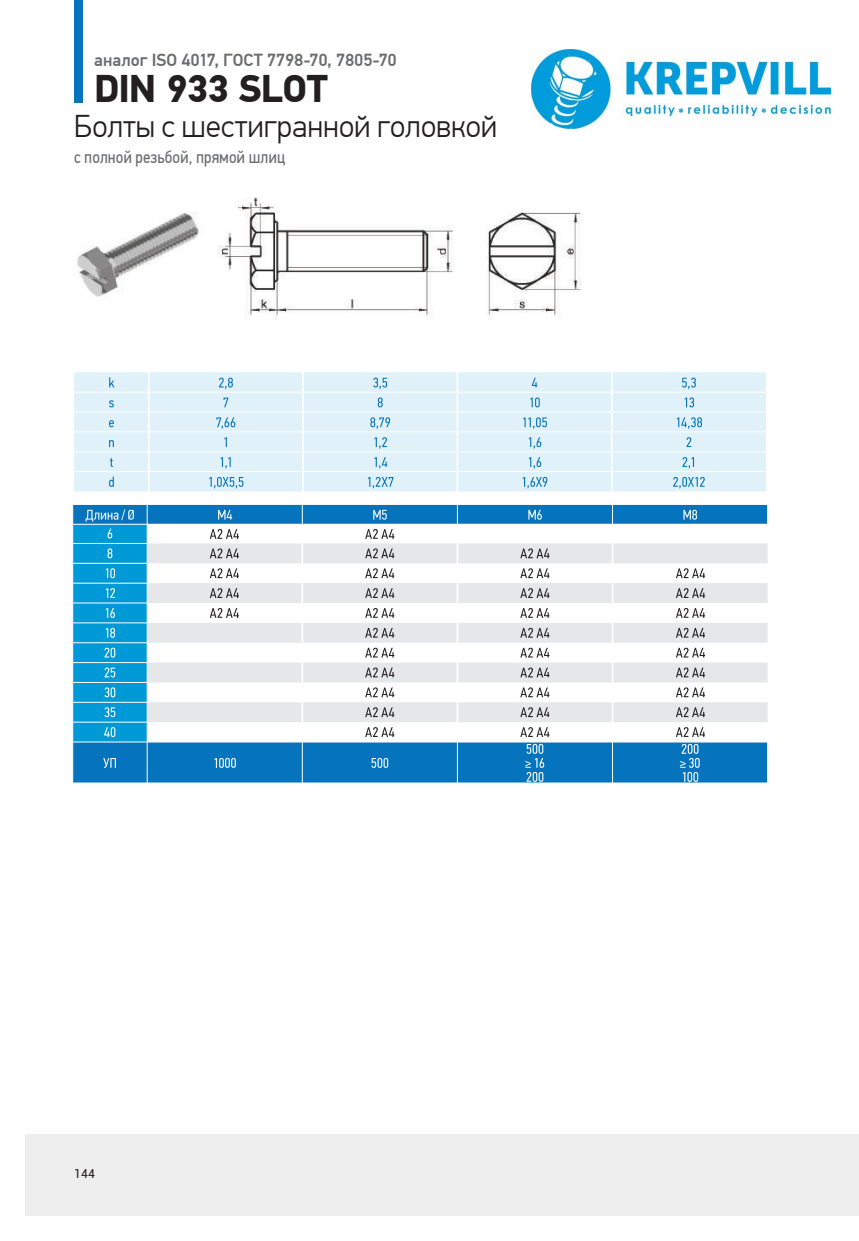
<style>
.page{position:relative;width:859px;height:1241px;background:#fff}
.page>*{position:absolute;margin:0;border:0;box-sizing:border-box;transform-origin:0 0}
.t1{font:700 38.5px "PF Din Text Pro";letter-spacing:-.02em;color:#231f20}
.t2{font:300 31.5px "PF Din Text Pro";letter-spacing:-.005em;color:#231f20}
.t3{font:500 17.5px "PF Din Text Pro";color:#6c6d70}
.t4{font:17.5px "PF Din Text Cond Pro";color:#6c6d70}
.t5{font:12.25px "Roboto";color:#231f20}
</style>
<div class="page">
<div style="left:25px;top:1134px;width:794px;height:81px;background:#eeeeef"></div>
<div style="left:819px;top:1134px;width:39px;height:81px;background:#eeeeef"></div>
<div style="left:74px;top:0;width:8px;height:102px;background:#0574bc"></div>
<img style="left:76px;top:197px;width:506px;height:122px">
<div style="left:73px;top:505px;width:694px;height:277px;background:#0574bc"></div>
<svg style="left:148px;top:525px;width:619px;height:216px"></svg>
<svg style="left:148px;top:543px;width:619px;height:179px;fill:#e6e7e9"></svg>
<hr style="left:72px;top:524px;width:695px;height:1px;background:#fff">
<hr style="left:72px;top:741px;width:695px;height:1px;background:#fff">
<hr style="left:301px;top:543px;width:2px;height:20px;background:#fff">
<hr style="left:611px;top:543px;width:2px;height:20px;background:#fff">
<hr style="left:301px;top:563px;width:2px;height:20px;background:#fff">
<hr style="left:611px;top:563px;width:2px;height:20px;background:#fff">
<hr style="left:301px;top:583px;width:2px;height:20px;background:#fff">
<hr style="left:611px;top:583px;width:2px;height:20px;background:#fff">
<svg style="left:301px;top:603px;width:2px;height:19px"></svg>
<svg style="left:611px;top:603px;width:2px;height:19px"></svg>
<hr style="left:301px;top:622px;width:2px;height:20px;background:#fff">
<hr style="left:611px;top:622px;width:2px;height:20px;background:#fff">
<hr style="left:301px;top:642px;width:2px;height:20px;background:#fff">
<hr style="left:611px;top:642px;width:2px;height:20px;background:#fff">
<hr style="left:301px;top:662px;width:2px;height:20px;background:#fff">
<hr style="left:611px;top:662px;width:2px;height:20px;background:#fff">
<hr style="left:301px;top:682px;width:2px;height:20px;background:#fff">
<hr style="left:611px;top:682px;width:2px;height:20px;background:#fff">
<hr style="left:301px;top:702px;width:2px;height:20px;background:#fff">
<hr style="left:611px;top:702px;width:2px;height:20px;background:#fff">
<svg style="left:301px;top:722px;width:2px;height:19px"></svg>
<svg style="left:611px;top:722px;width:2px;height:19px"></svg>
<hr style="left:456px;top:543px;width:2px;height:20px;background:#fff">
<hr style="left:456px;top:563px;width:2px;height:20px;background:#fff">
<hr style="left:456px;top:583px;width:2px;height:20px;background:#fff">
<svg style="left:456px;top:603px;width:2px;height:19px"></svg>
<hr style="left:456px;top:622px;width:2px;height:20px;background:#fff">
<hr style="left:456px;top:642px;width:2px;height:20px;background:#fff">
<hr style="left:456px;top:662px;width:2px;height:20px;background:#fff">
<hr style="left:456px;top:682px;width:2px;height:20px;background:#fff">
<hr style="left:456px;top:702px;width:2px;height:20px;background:#fff">
<svg style="left:456px;top:722px;width:2px;height:19px"></svg>
<svg style="left:301px;top:504px;width:2px;height:39px"></svg>
<svg style="left:456px;top:504px;width:2px;height:39px"></svg>
<svg style="left:611px;top:504px;width:2px;height:39px"></svg>
<svg style="left:767px;top:504px;width:1px;height:20px"></svg>
<hr style="left:147px;top:742px;width:1px;height:40px;background:#fff">
<hr style="left:302px;top:742px;width:1px;height:40px;background:#fff">
<hr style="left:457px;top:742px;width:1px;height:40px;background:#fff">
<hr style="left:612px;top:742px;width:1px;height:40px;background:#fff">
<svg style="left:218px;top:509px;width:14px;height:10px"></svg>
<svg style="left:373px;top:509px;width:13px;height:10px"></svg>
<svg style="left:528px;top:509px;width:13px;height:10px"></svg>
<svg style="left:683px;top:509px;width:13px;height:10px"></svg>
<svg style="left:210px;top:529px;width:29px;height:9px"></svg>
<svg style="left:365px;top:529px;width:29px;height:9px"></svg>
<svg style="left:210px;top:548px;width:29px;height:10px"></svg>
<svg style="left:365px;top:548px;width:29px;height:10px"></svg>
<svg style="left:520px;top:548px;width:29px;height:10px"></svg>
<svg style="left:210px;top:568px;width:29px;height:10px"></svg>
<svg style="left:365px;top:568px;width:29px;height:10px"></svg>
<svg style="left:520px;top:568px;width:29px;height:10px"></svg>
<svg style="left:675px;top:568px;width:29px;height:10px"></svg>
<svg style="left:210px;top:588px;width:29px;height:10px"></svg>
<svg style="left:365px;top:588px;width:29px;height:10px"></svg>
<svg style="left:520px;top:588px;width:29px;height:10px"></svg>
<svg style="left:675px;top:588px;width:29px;height:10px"></svg>
<svg style="left:210px;top:608px;width:29px;height:9px"></svg>
<svg style="left:365px;top:608px;width:29px;height:9px"></svg>
<svg style="left:520px;top:608px;width:29px;height:9px"></svg>
<svg style="left:675px;top:608px;width:29px;height:9px"></svg>
<svg style="left:365px;top:627px;width:29px;height:10px"></svg>
<svg style="left:520px;top:627px;width:29px;height:10px"></svg>
<svg style="left:675px;top:627px;width:29px;height:10px"></svg>
<svg style="left:365px;top:647px;width:29px;height:10px"></svg>
<svg style="left:520px;top:647px;width:29px;height:10px"></svg>
<svg style="left:675px;top:647px;width:29px;height:10px"></svg>
<svg style="left:365px;top:667px;width:29px;height:10px"></svg>
<svg style="left:520px;top:667px;width:29px;height:10px"></svg>
<svg style="left:675px;top:667px;width:29px;height:10px"></svg>
<svg style="left:365px;top:687px;width:29px;height:10px"></svg>
<svg style="left:520px;top:687px;width:29px;height:10px"></svg>
<svg style="left:675px;top:687px;width:29px;height:10px"></svg>
<svg style="left:365px;top:707px;width:29px;height:10px"></svg>
<svg style="left:520px;top:707px;width:29px;height:10px"></svg>
<svg style="left:675px;top:707px;width:29px;height:10px"></svg>
<svg style="left:72px;top:504px;width:76px;height:238px"></svg>
<svg style="left:365px;top:727px;width:29px;height:9px"></svg>
<svg style="left:520px;top:727px;width:29px;height:9px"></svg>
<svg style="left:675px;top:727px;width:29px;height:9px"></svg>
<svg style="left:103px;top:758px;width:13px;height:9px"></svg>
<svg style="left:214px;top:757px;width:22px;height:10px"></svg>
<svg style="left:371px;top:757px;width:17px;height:10px"></svg>
<svg style="left:525px;top:743px;width:19px;height:38px"></svg>
<svg style="left:679px;top:743px;width:20px;height:38px"></svg>
<div style="left:74px;top:372px;width:691px;height:119px;background:#e0f1fa"></div>
<svg style="left:148px;top:372px;width:1px;height:119px"></svg>
<svg style="left:456px;top:372px;width:2px;height:119px"></svg>
<svg style="left:302px;top:372px;width:2px;height:119px"></svg>
<svg style="left:610px;top:372px;width:2px;height:119px"></svg>
<hr style="left:74px;top:391px;width:691px;height:1px;background:#fff">
<hr style="left:74px;top:411px;width:691px;height:1px;background:#fff">
<hr style="left:74px;top:431px;width:691px;height:1px;background:#fff">
<hr style="left:74px;top:451px;width:691px;height:1px;background:#fff">
<hr style="left:74px;top:471px;width:691px;height:1px;background:#fff">
<svg style="left:681px;top:377px;width:14px;height:12px"></svg>
<svg style="left:531px;top:377px;width:6px;height:10px"></svg>
<svg style="left:373px;top:377px;width:14px;height:12px"></svg>
<svg style="left:219px;top:377px;width:14px;height:12px"></svg>
<svg style="left:109px;top:377px;width:5px;height:10px"></svg>
<svg style="left:684px;top:397px;width:9px;height:10px"></svg>
<svg style="left:530px;top:397px;width:9px;height:10px"></svg>
<svg style="left:377px;top:397px;width:5px;height:10px"></svg>
<svg style="left:223px;top:397px;width:5px;height:10px"></svg>
<svg style="left:109px;top:400px;width:5px;height:7px"></svg>
<svg style="left:109px;top:420px;width:5px;height:7px"></svg>
<svg style="left:216px;top:417px;width:19px;height:12px"></svg>
<svg style="left:370px;top:417px;width:20px;height:12px"></svg>
<svg style="left:523px;top:417px;width:23px;height:12px"></svg>
<svg style="left:676px;top:417px;width:25px;height:12px"></svg>
<svg style="left:686px;top:437px;width:5px;height:10px"></svg>
<svg style="left:528px;top:437px;width:13px;height:11px"></svg>
<svg style="left:374px;top:437px;width:13px;height:11px"></svg>
<svg style="left:224px;top:437px;width:3px;height:10px"></svg>
<svg style="left:109px;top:440px;width:5px;height:7px"></svg>
<svg style="left:110px;top:458px;width:3px;height:9px"></svg>
<svg style="left:220px;top:457px;width:11px;height:11px"></svg>
<svg style="left:374px;top:457px;width:13px;height:11px"></svg>
<svg style="left:528px;top:457px;width:13px;height:11px"></svg>
<svg style="left:682px;top:457px;width:11px;height:11px"></svg>
<svg style="left:109px;top:476px;width:5px;height:11px"></svg>
<svg style="left:209px;top:477px;width:34px;height:11px"></svg>
<svg style="left:368px;top:477px;width:25px;height:11px"></svg>
<svg style="left:522px;top:477px;width:25px;height:11px"></svg>
<svg style="left:673px;top:477px;width:31px;height:11px"></svg>
<img style="left:531px;top:49px;width:299px;height:79px">
<p class="t3" style="left:94px;top:50px;width:304px">аналог ISO 4017, ГОСТ 7798-70, 7805-70</p>
<h1 class="t1" style="left:94px;top:65px;width:235px">DIN 933 SLOT</h1>
<h2 class="t2" style="left:74px;top:108px;width:424px">Болты с шестигранной головкой</h2>
<p class="t4" style="left:74px;top:147px;width:212px">с полной резьбой, прямой шлиц</p>
<p class="t5" style="left:74px;top:1165px;width:22px">144</p>
</div>
